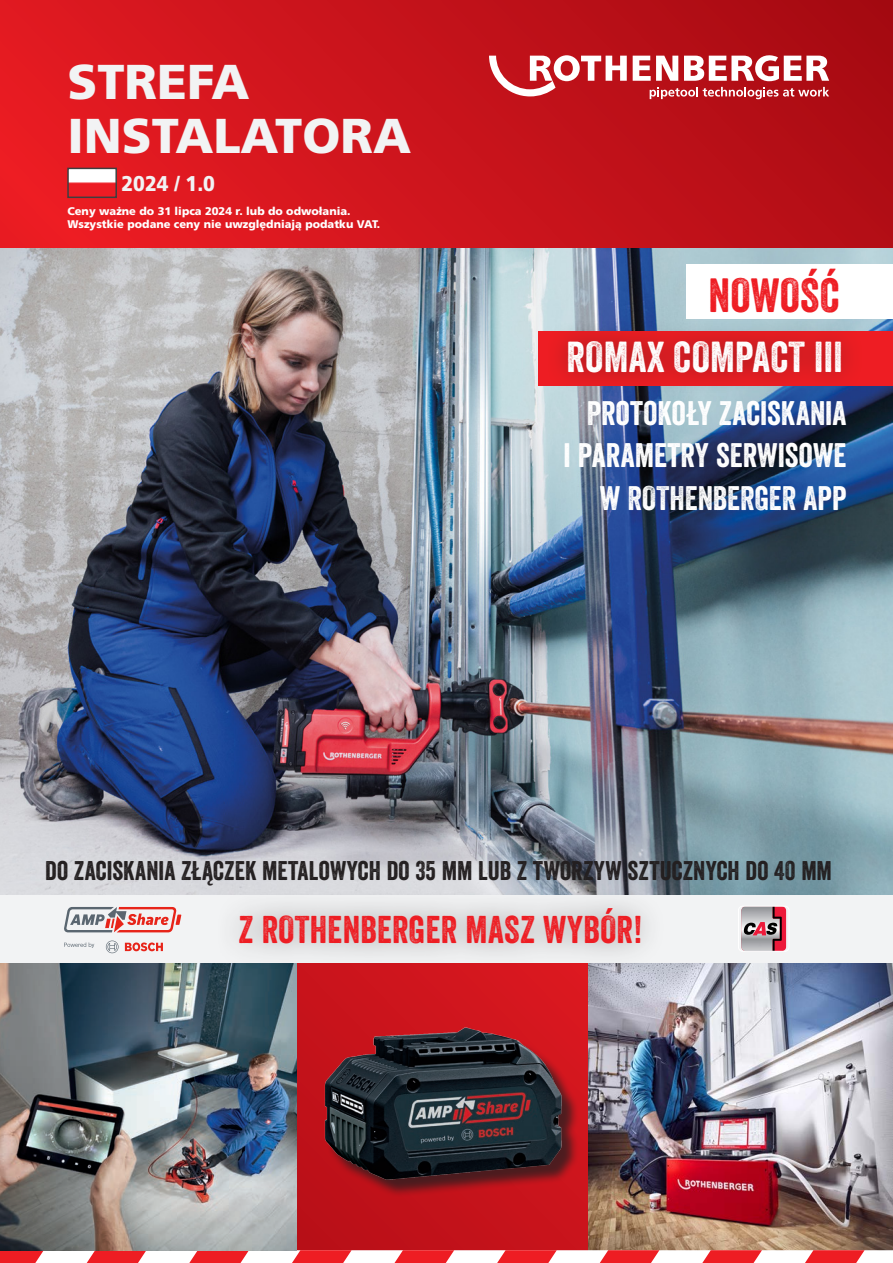
<style>
.page{position:relative;width:893px;height:1263px;background:#fff}
.page>*{position:absolute;margin:0;border:0;box-sizing:border-box;transform-origin:0 0}
.t1{font:900 48.9px "Frutiger LT Com";color:#f2f3f4}
.Action_Title{font:46.5px "Veneer";letter-spacing:.01em;color:#ee1d23}
.Product_Name_Headline{font:42px "Veneer";letter-spacing:.01em;color:#fff}
.Product_Name_Headline-2{font:37.5px "Veneer";letter-spacing:.01em;color:#ee1d23}
.t2{font:33px "Veneer";color:#fff}
.t3{font:26.25px "Veneer";letter-spacing:.005em;color:#231f20}
.t4{font:900 21.3px "Frutiger LT Com";color:#f2f3f4;scale:.9 1}
.Copy{font:900 11.1px "Frutiger LT Com";color:#fff}
</style>
<div class="page">
<div style="left:0;top:0;width:893px;height:1263px;background:linear-gradient(to right,#e81c23,#ab0c14)"></div>
<img style="left:0;top:248px;width:893px;height:647px">
<svg style="left:650px;top:87px;width:179px;height:12px"></svg>
<svg style="left:489px;top:55px;width:138px;height:41px"></svg>
<svg style="left:633px;top:56px;width:45px;height:25px"></svg>
<svg style="left:684px;top:55px;width:145px;height:26px"></svg>
<img style="left:588px;top:962px;width:305px;height:288px">
<div style="left:0;top:1250px;width:893px;height:13px;background:#fff"></div>
<svg style="left:0;top:1250px;width:44px;height:13px"></svg>
<svg style="left:87px;top:1250px;width:59px;height:13px"></svg>
<svg style="left:189px;top:1250px;width:60px;height:13px"></svg>
<svg style="left:292px;top:1250px;width:60px;height:13px"></svg>
<svg style="left:394px;top:1250px;width:60px;height:13px"></svg>
<svg style="left:497px;top:1250px;width:60px;height:13px"></svg>
<svg style="left:600px;top:1250px;width:59px;height:13px"></svg>
<svg style="left:702px;top:1250px;width:60px;height:13px"></svg>
<svg style="left:805px;top:1250px;width:59px;height:13px"></svg>
<img style="left:0;top:962px;width:297px;height:288px">
<img style="left:299px;top:995px;width:301px;height:226px">
<div style="left:539px;top:331px;width:354px;height:54px;background:#ee1d23"></div>
<div style="left:0;top:895px;width:893px;height:67px;background:#f2f3f4"></div>
<div style="left:546px;top:319px;width:318px;height:77px;background:#231f20;opacity:.39"></div>
<div style="left:687px;top:264px;width:206px;height:54px;background:#fff"></div>
<svg style="left:741px;top:908px;width:45px;height:42px;background:#ab7c85"></svg>
<div style="left:738px;top:906px;width:51px;height:46px;border:1px solid #fff;border-radius:4px"></div>
<img style="left:70px;top:171px;width:44px;height:24px">
<div style="left:67px;top:168px;width:50px;height:30px;border:2px solid #3e3e3f"></div>
<div style="left:214px;top:883px;width:453px;height:86px;background:#231f20;opacity:.39"></div>
<svg style="left:125px;top:942px;width:38px;height:9px"></svg>
<svg style="left:64px;top:942px;width:30px;height:6px"></svg>
<svg style="left:106px;top:940px;width:13px;height:13px"></svg>
<svg style="left:64px;top:907px;width:117px;height:25px"></svg>
<p class="t1" style="left:68px;top:53px;width:184px">STREFA</p>
<p class="t1" style="left:68px;top:107px;width:345px">INSTALATORA</p>
<p class="t4" style="left:122px;top:171px;width:105px">2024 / 1.0</p>
<p class="Copy" style="left:68px;top:204px;width:285px">Ceny ważne do 31 lipca 2024 r. lub do odwołania.</p>
<p class="Copy" style="left:68px;top:217px;width:314px">Wszystkie podane ceny nie uwzględniają podatku VAT.</p>
<p class="Action_Title" style="left:709px;top:267px;width:133px">NOWOŚĆ</p>
<p class="Product_Name_Headline" style="left:567px;top:332px;width:278px">ROMAX COMPACT III</p>
<p class="t2" style="left:587px;top:393px;width:261px">PROTOKOŁY ZACISKANIA</p>
<p class="t2" style="left:563px;top:435px;width:285px">I PARAMETRY SERWISOWE</p>
<p class="t2" style="left:600px;top:478px;width:248px">W ROTHENBERGER APP</p>
<p class="t3" style="left:45px;top:854px;width:788px">DO ZACISKANIA ZŁĄCZEK METALOWYCH DO 35 MM LUB Z TWORZYW SZTUCZNYCH DO 40 MM</p>
<p class="Product_Name_Headline-2" style="left:239px;top:906px;width:406px">Z ROTHENBERGER MASZ WYBÓR!</p>
</div>
